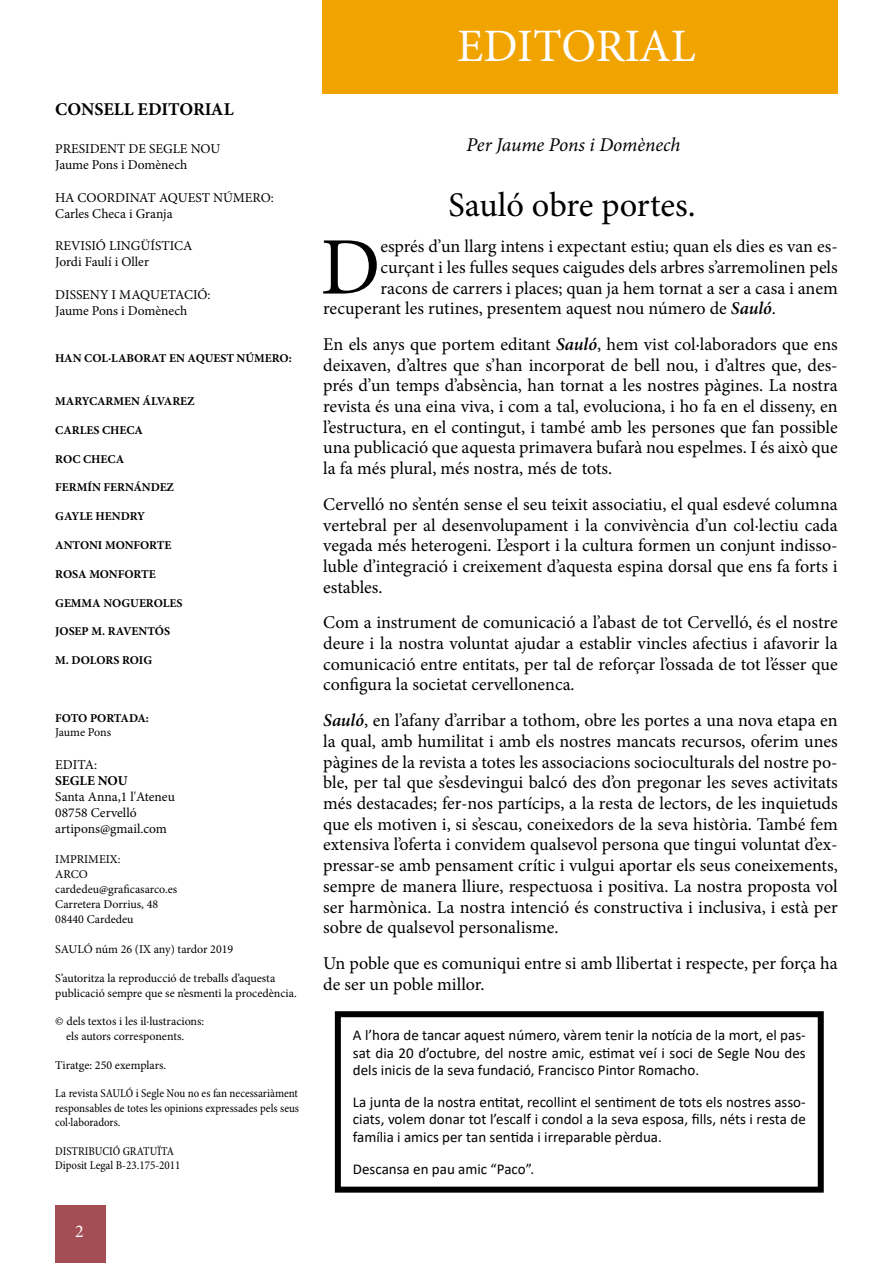
<style>
.page{position:relative;width:893px;height:1263px;background:#fff}
.page>*{position:absolute;margin:0;border:0;box-sizing:border-box;transform-origin:0 0}
.t1{font:81.75px "Minion Pro";color:#000}
.t2{font:46.5px "Minion Pro";letter-spacing:-.005em;color:#fff}
.t3{font:34.5px "Minion Pro";color:#000}
.t4{font:italic 19.5px "Minion Pro";letter-spacing:-.01em;color:#000}
.t5{font:18px/20.7px "Minion Pro";color:#000;text-align:justify}
.t6{font:700 18px "Minion Pro";color:#000}
.t7{font:18px "Minion Pro";color:#fff}
.t8{font:15px/17.2px "Calibri";color:#000;text-align:justify}
.t9{font:13.5px/16.2px "Minion Pro";letter-spacing:-.005em;color:#000}
.t10{font:700 13.5px "Minion Pro";letter-spacing:-.005em;color:#000}
.t11{font:12px/15px "Minion Pro";color:#000}
.t12{font:700 12px "Minion Pro";color:#000}
.t13{font:condensed 12px/14.4px "Minion Pro";color:#000;text-align:justify}
.t14{font:700 12px "Minion Pro";letter-spacing:-.02em;color:#000}
.s1{font-weight:600;font-style:italic}
</style>
<div class="page">
<div style="left:322px;top:0;width:516px;height:94px;background:#f1a300"></div>
<div style="left:55px;top:1205px;width:50px;height:58px;background:#a44d54"></div>
<div style="left:335px;top:1011px;width:489px;height:181px;border:6px solid #000"></div>
<p class="t6" style="left:55px;top:97px;width:180px">CONSELL EDITORIAL</p>
<p class="t9" style="left:55px;top:141px;width:167px">PRESIDENT DE SEGLE NOU<br>Jaume Pons i Domènech</p>
<p class="t9" style="left:55px;top:189px;width:220px">HA COORDINAT AQUEST NÚMERO:<br>Carles Checa i Granja</p>
<p class="t9" style="left:55px;top:238px;width:139px">REVISIÓ LINGÜÍSTICA<br>Jordi Faulí i Oller</p>
<p class="t9" style="left:55px;top:286px;width:157px">DISSENY I MAQUETACIÓ:<br>Jaume Pons i Domènech</p>
<p class="t12" style="left:55px;top:349px;width:238px">HAN COL·LABORAT EN AQUEST NÚMERO:</p>
<p class="t12" style="left:55px;top:393px;width:141px">MARYCARMEN ÁLVAREZ</p>
<p class="t12" style="left:55px;top:421px;width:89px">CARLES CHECA</p>
<p class="t12" style="left:55px;top:450px;width:70px">ROC CHECA</p>
<p class="t12" style="left:55px;top:479px;width:120px">FERMÍN FERNÁNDEZ</p>
<p class="t12" style="left:55px;top:508px;width:91px">GAYLE HENDRY</p>
<p class="t12" style="left:55px;top:537px;width:118px">ANTONI MONFORTE</p>
<p class="t12" style="left:55px;top:565px;width:102px">ROSA MONFORTE</p>
<p class="t12" style="left:55px;top:594px;width:129px">GEMMA NOGUEROLES</p>
<p class="t12" style="left:55px;top:623px;width:116px">JOSEP M. RAVENTÓS</p>
<p class="t12" style="left:55px;top:652px;width:98px">M. DOLORS ROIG</p>
<p class="t14" style="left:55px;top:709px;width:95px">FOTO PORTADA:</p>
<p class="t11" style="left:55px;top:725px;width:57px">Jaume Pons</p>
<p class="t9" style="left:55px;top:756px;width:43px">EDITA:</p>
<p class="t10" style="left:55px;top:771px;width:74px">SEGLE NOU</p>
<p class="t9" style="left:55px;top:789px;width:121px">Santa Anna,1 l'Ateneu<br>08758 Cervelló artipons@gmail.com</p>
<p class="t11" style="left:55px;top:852px;width:123px">IMPRIMEIX:<br>ARCO cardedeu@graficasarco.es<br>Carretera Dorrius, 48<br>08440 Cardedeu</p>
<p class="t11" style="left:55px;top:942px;width:180px">SAULÓ núm 26 (IX any) tardor 2019</p>
<p class="t11" style="left:55px;top:971px;width:243px;line-height:14.4px">S’autoritza la reproducció de treballs d’aquesta publicació sempre que se n’esmenti la procedència.</p>
<p class="t11" style="left:66px;top:1014px;width:140px;line-height:14.4px;text-indent:-11px">© dels textos i les il·lustracions: els autors corresponents.</p>
<p class="t11" style="left:55px;top:1057px;width:113px">Tiratge: 250 exemplars.</p>
<p class="t13" style="left:55px;top:1087px;width:245px">La revista SAULÓ i Segle Nou no es fan necessariàment responsables de totes les opinions expressades pels seus col·laboradors.</p>
<p class="t13" style="left:55px;top:1144px;width:127px">DISTRIBUCIÓ GRATUÏTA<br>Diposit Legal B-23.175-2011</p>
<p class="t7" style="left:75px;top:1219px;width:10px">2</p>
<h2 class="t2" style="left:457px;top:15px;width:240px">EDITORIAL</h2>
<p class="t4" style="left:466px;top:131px;width:215px">Per Jaume Pons i Domènech</p>
<h3 class="t3" style="left:448px;top:182px;width:249px">Sauló obre portes.</h3>
<h1 class="t1" style="left:320px;top:213px;width:62px">D</h1>
<p class="t5" style="left:380px;top:236px;width:459px">esprés d’un llarg intens i expectant estiu; quan els dies es van es-</p>
<p class="t5" style="left:380px;top:257px;width:459px">curçant i les fulles seques caigudes dels arbres s’arremolinen pels</p>
<p class="t5" style="left:380px;top:278px;width:459px">racons de carrers i places; quan ja hem tornat a ser a casa i anem</p>
<p class="t5" style="left:323px;top:298px;width:454px">recuperant les rutines, presentem aquest nou número de <span class="s1">Sauló</span>.</p>
<p class="t5" style="left:323px;top:334px;width:516px">En els anys que portem editant <span class="s1">Sauló</span>, hem vist col·laboradors que ens deixaven, d’altres que s’han incorporat de bell nou, i d’altres que, des&shy;prés d’un temps d’absència, han tornat a les nostres pàgines. La nostra revista és una eina viva, i com a tal, evoluciona, i ho fa en el disseny, en l’estructura, en el contingut, i també amb les persones que fan possible una publicació que aquesta primavera bufarà nou espelmes. I és això que la fa més plural, més nostra, més de tots.</p>
<p class="t5" style="left:323px;top:494px;width:516px">Cervelló no s’entén sense el seu teixit associatiu, el qual esdevé columna vertebral per al desenvolupament i la convivència d’un col·lectiu cada vegada més heterogeni. L’esport i la cultura formen un conjunt indisso&shy;luble d’integració i creixement d’aquesta espina dorsal que ens fa forts i estables.</p>
<p class="t5" style="left:323px;top:612px;width:516px">Com a instrument de comunicació a l’abast de tot Cervelló, és el nostre deure i la nostra voluntat ajudar a establir vincles afectius i afavorir la comunicació entre entitats, per tal de reforçar l’ossada de tot l’ésser que configura la societat cervellonenca.</p>
<p class="t5" style="left:323px;top:710px;width:516px"><span class="s1">Sauló</span>, en l’afany d’arribar a tothom, obre les portes a una nova etapa en la qual, amb humilitat i amb els nostres mancats recursos, oferim unes pàgines de la revista a totes les associacions socioculturals del nostre po&shy;ble, per tal que s’esdevingui balcó des d’on pregonar les seves activitats més destacades; fer-nos partícips, a la resta de lectors, de les inquietuds que els motiven i, si s’escau, coneixedors de la seva història. També fem extensiva l’oferta i convidem qualsevol persona que tingui voluntat d’ex&shy;pressar-se amb pensament crític i vulgui aportar els seus coneixements, sempre de manera lliure, respectuosa i positiva. La nostra proposta vol ser harmònica. La nostra intenció és constructiva i inclusiva, i està per sobre de qualsevol personalisme.</p>
<p class="t5" style="left:323px;top:953px;width:516px">Un poble que es comuniqui entre si amb llibertat i respecte, per força ha de ser un poble millor.</p>
<p class="t8" style="left:353px;top:1026px;width:454px">A l’hora de tancar aquest número, vàrem tenir la notícia de la mort, el pas&shy;sat dia 20 d’octubre, del nostre amic, estimat veí i soci de Segle Nou des dels inicis de la seva fundació, Francisco Pintor Romacho.</p>
<p class="t8" style="left:353px;top:1093px;width:454px">La junta de la nostra entitat, recollint el sentiment de tots els nostres asso&shy;ciats, volem donar tot l’escalf i condol a la seva esposa, fills, néts i resta de família i amics per tan sentida i irreparable pèrdua.</p>
<p class="t8" style="left:353px;top:1160px;width:183px">Descansa en pau amic “Paco”.</p>
</div>
